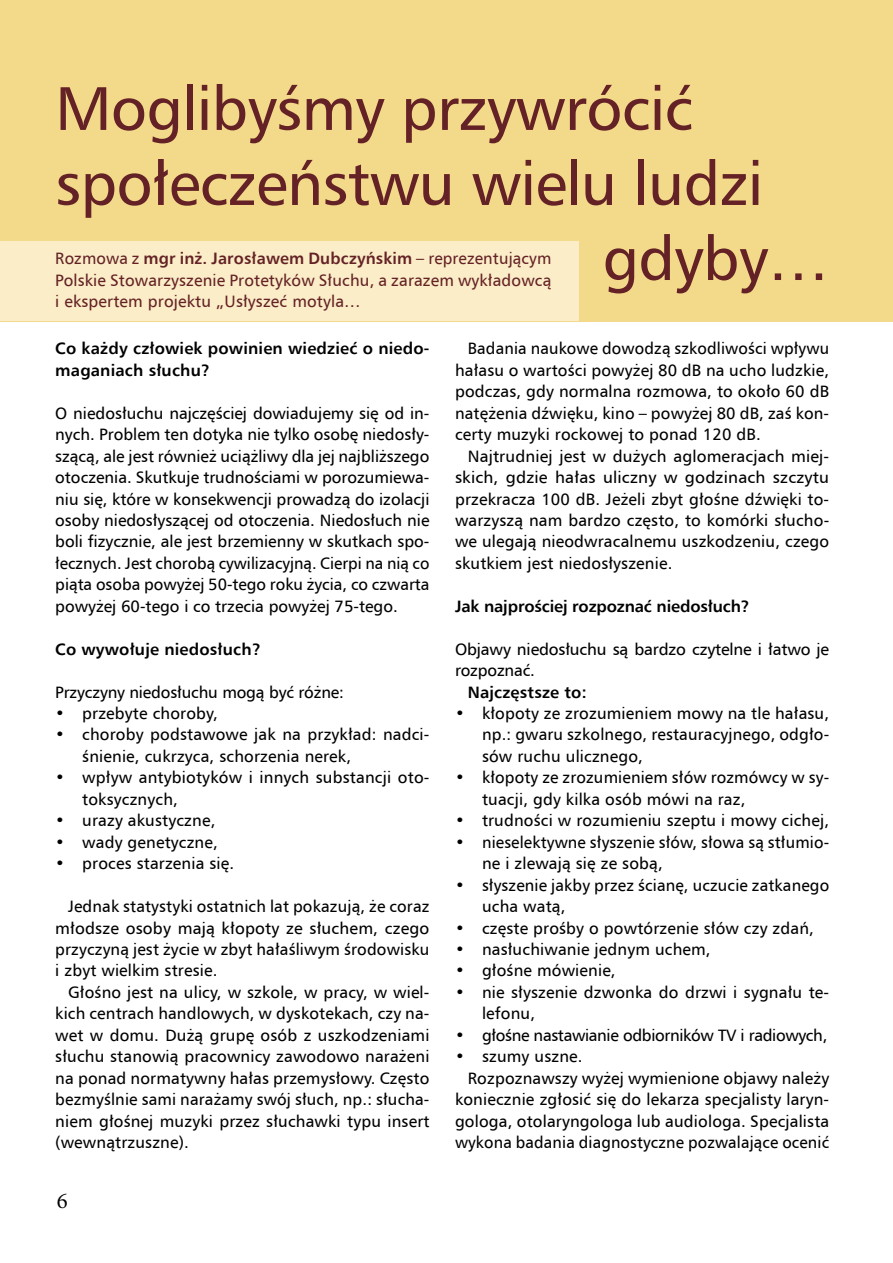
<style>
.page{position:relative;width:893px;height:1263px;background:#fff}
.page>*{position:absolute;margin:0;border:0;box-sizing:border-box;transform-origin:0 0}
.t1{font:61.5px/75px "Humnst 777 EU";letter-spacing:-.01em;color:#652226}
.t2{font:22.5px "Minion Pro";color:#000}
.t3{font:16.5px/21.5px "Humnst 777 EU";letter-spacing:.01em;color:#000;text-align:justify}
.t4{font:16.5px/21.5px "Humnst 777 EU";letter-spacing:.01em;color:#652226;text-align:justify}
.t5{font:700 16.5px/21.5px "Humnst 777 EU";letter-spacing:.01em;color:#000}
.t6{font:16.5px/21.5px "Humnst 777 EU";letter-spacing:-.01em;color:#000}
.t7{font:16.5px "Humnst 777 EU";letter-spacing:-.02em;color:#000}
.t8{font:700 16.5px "Humnst 777 EU";letter-spacing:-.01em;color:#000}
.s1{font-weight:700}
</style>
<div class="page">
<div style="left:0;top:0;width:893px;height:77px;background:#f3da8b"></div>
<div style="left:0;top:76px;width:893px;height:245px;background:#f3da8b"></div>
<div style="left:0;top:241px;width:578px;height:79px;background:#faedc7"></div>
<h1 class="t1" style="left:55px;top:70px;width:709px">Moglibyśmy przywrócić społeczeństwu wielu ludzi</h1>
<p class="t4" style="left:55px;top:247px;width:498px">Rozmowa z <span class="s1">mgr inż. Jarosławem Dubczyńskim</span> – reprezentującym Polskie Stowarzyszenie Protetyków Słuchu, a zarazem wykładowcą i ekspertem projektu „Usłyszeć motyla…</p>
<h1 class="t1" style="left:603px;top:220px;width:228px">gdyby…</h1>
<p class="t5" style="left:55px;top:338px;width:376px">Co każdy człowiek powinien wiedzieć o niedo&shy;maganiach słuchu?</p>
<p class="t3" style="left:55px;top:402px;width:376px">O niedosłuchu najczęściej dowiadujemy się od in&shy;nych. Problem ten dotyka nie tylko osobę niedosły&shy;szącą, ale jest również uciążliwy dla jej najbliższego otoczenia. Skutkuje trudnościami w porozumiewa&shy;niu się, które w konsekwencji prowadzą do izolacji osoby niedosłyszącej od otoczenia. Niedosłuch nie boli fizycznie, ale jest brzemienny w skutkach spo&shy;łecznych. Jest chorobą cywilizacyjną. Cierpi na nią co piąta osoba powyżej 50-tego roku życia, co czwarta powyżej 60-tego i co trzecia powyżej 75-tego.</p>
<p class="t5" style="left:55px;top:638px;width:207px">Co wywołuje niedosłuch?</p>
<p class="t6" style="left:55px;top:681px;width:290px">Przyczyny niedosłuchu mogą być różne:</p>
<p class="t3" style="left:55px;top:702px;width:164px">• przebyte choroby,</p>
<p class="t3" style="left:82px;top:724px;width:349px;text-indent:-27px">• choroby podstawowe jak na przykład: nadci&shy;śnienie, cukrzyca, schorzenia nerek,</p>
<p class="t3" style="left:82px;top:767px;width:349px;text-indent:-27px">• wpływ antybiotyków i innych substancji oto&shy;toksycznych,</p>
<p class="t3" style="left:55px;top:809px;width:162px">• urazy akustyczne,</p>
<p class="t3" style="left:55px;top:831px;width:164px">• wady genetyczne,</p>
<p class="t3" style="left:55px;top:852px;width:180px">• proces starzenia się.</p>
<p class="t3" style="left:55px;top:895px;width:376px;text-indent:13px">Jednak statystyki ostatnich lat pokazują, że coraz młodsze osoby mają kłopoty ze słuchem, czego przyczyną jest życie w zbyt hałaśliwym środowisku i zbyt wielkim stresie.</p>
<p class="t3" style="left:55px;top:981px;width:376px;text-indent:13px">Głośno jest na ulicy, w szkole, w pracy, w wiel&shy;kich centrach handlowych, w dyskotekach, czy na&shy;wet w domu. Dużą grupę osób z uszkodzeniami słuchu stanowią pracownicy zawodowo narażeni na ponad normatywny hałas przemysłowy. Często bezmyślnie sami narażamy swój słuch, np.: słucha&shy;niem głośnej muzyki przez słuchawki typu insert (wewnątrzuszne).</p>
<h2 class="t2" style="left:57px;top:1187px;width:12px">6</h2>
<p class="t3" style="left:455px;top:338px;width:376px;text-indent:13px">Badania naukowe dowodzą szkodliwości wpływu hałasu o wartości powyżej 80 dB na ucho ludzkie, podczas, gdy normalna rozmowa, to około 60 dB natężenia dźwięku, kino – powyżej 80 dB, zaś kon&shy;certy muzyki rockowej to ponad 120 dB.</p>
<p class="t3" style="left:455px;top:445px;width:376px;text-indent:13px">Najtrudniej jest w dużych aglomeracjach miej&shy;skich, gdzie hałas uliczny w godzinach szczytu przekracza 100 dB. Jeżeli zbyt głośne dźwięki to&shy;warzyszą nam bardzo często, to komórki słucho&shy;we ulegają nieodwracalnemu uszkodzeniu, czego skutkiem jest niedosłyszenie.</p>
<p class="t8" style="left:455px;top:596px;width:296px">Jak najprościej rozpoznać niedosłuch?</p>
<p class="t6" style="left:455px;top:638px;width:376px">Objawy niedosłuchu są bardzo czytelne i łatwo je rozpoznać.</p>
<p class="t5" style="left:468px;top:681px;width:120px">Najczęstsze to:</p>
<p class="t3" style="left:482px;top:702px;width:349px;text-indent:-27px">• kłopoty ze zrozumieniem mowy na tle hałasu, np.: gwaru szkolnego, restauracyjnego, odgło&shy;sów ruchu ulicznego,</p>
<p class="t3" style="left:482px;top:767px;width:349px;text-indent:-27px">• kłopoty ze zrozumieniem słów rozmówcy w sy&shy;tuacji, gdy kilka osób mówi na raz,</p>
<p class="t3" style="left:455px;top:809px;width:376px">• trudności w rozumieniu szeptu i mowy cichej,</p>
<p class="t3" style="left:482px;top:831px;width:349px;text-indent:-27px">• nieselektywne słyszenie słów, słowa są stłumio&shy;ne i zlewają się ze sobą,</p>
<p class="t3" style="left:482px;top:874px;width:349px;text-indent:-27px">• słyszenie jakby przez ścianę, uczucie zatkanego ucha watą,</p>
<p class="t3" style="left:455px;top:917px;width:360px">• częste prośby o powtórzenie słów czy zdań,</p>
<p class="t3" style="left:455px;top:938px;width:257px">• nasłuchiwanie jednym uchem,</p>
<p class="t3" style="left:455px;top:960px;width:162px">• głośne mówienie,</p>
<p class="t3" style="left:482px;top:981px;width:349px;text-indent:-27px">• nie słyszenie dzwonka do drzwi i sygnału te&shy;lefonu,</p>
<p class="t7" style="left:455px;top:1025px;width:374px">• głośne nastawianie odbiorników TV i radiowych,</p>
<p class="t3" style="left:455px;top:1045px;width:129px">• szumy uszne.</p>
<p class="t3" style="left:468px;top:1067px;width:363px">Rozpoznawszy wyżej wymienione objawy należy</p>
<p class="t3" style="left:455px;top:1088px;width:376px">koniecznie zgłosić się do lekarza specjalisty laryn-</p>
<p class="t3" style="left:455px;top:1110px;width:376px">gologa, otolaryngologa lub audiologa. Specjalista</p>
<p class="t3" style="left:455px;top:1131px;width:376px">wykona badania diagnostyczne pozwalające ocenić</p>
</div>
